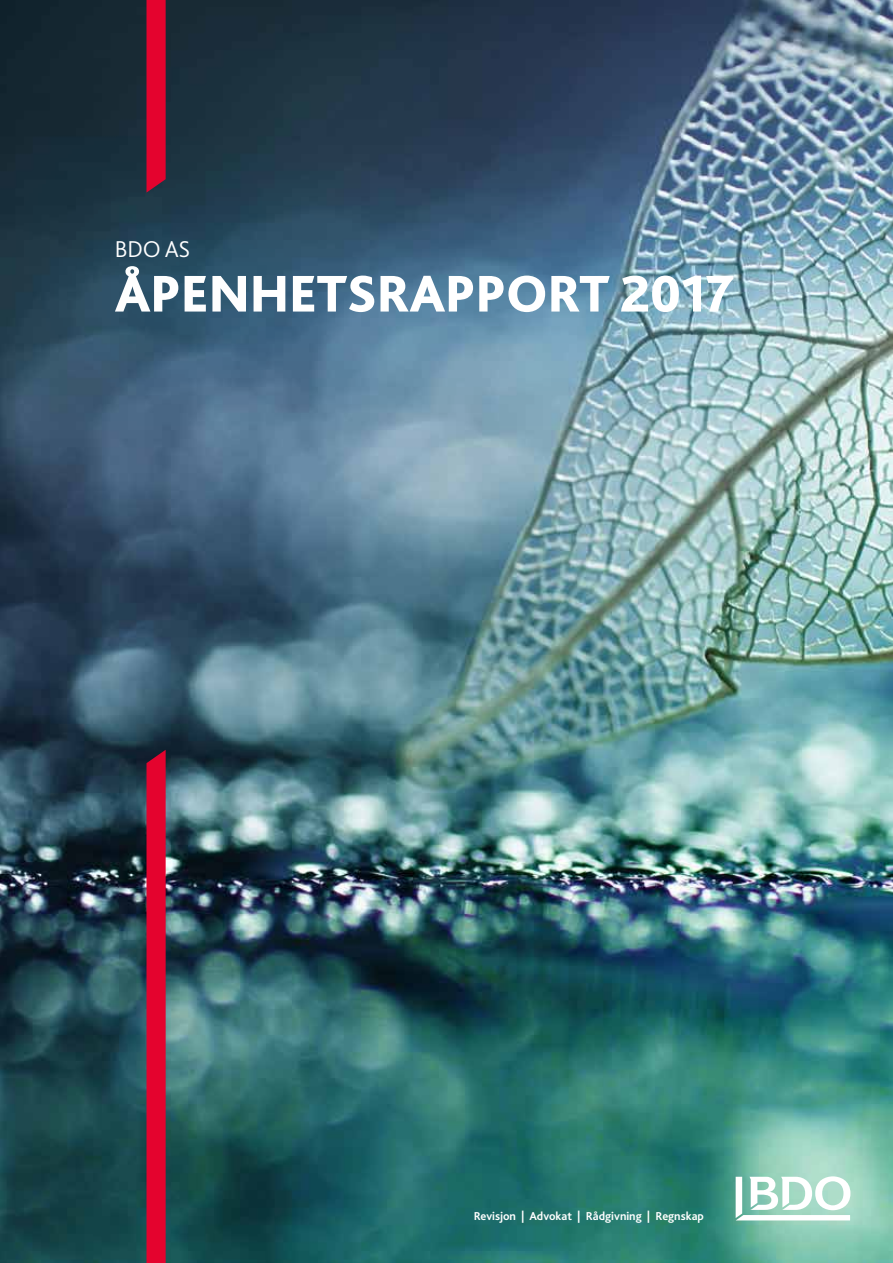
<style>
.page{position:relative;width:893px;height:1263px;background:#fff}
.page>*{position:absolute;margin:0;border:0;box-sizing:border-box;transform-origin:0 0}
.t1{font:800 54px "Bliss Pro";letter-spacing:-.01em;color:#fff}
.t2{font:300 24px "Bliss Pro";color:#fff}
.t3{font:700 12px "Bliss Pro";color:#fff}
</style>
<div class="page">
<img style="left:0;top:0;width:893px;height:1263px">
<svg style="left:736px;top:1176px;width:114px;height:44px"></svg>
<div style="left:10px;top:159px;width:826px;height:269px;background:#03a3dd;opacity:.75"></div>
<div style="left:25px;top:135px;width:250px;height:228px;background:#03a3dd;opacity:.75"></div>
<div style="left:147px;top:750px;width:19px;height:513px;background:#e4032e"></div>
<svg style="left:147px;top:0;width:19px;height:193px;background:#d8052f"></svg>
<h2 class="t2" style="left:115px;top:234px;width:77px">BDO AS</h2>
<h1 class="t1" style="left:115px;top:260px;width:620px">ÅPENHETSRAPPORT 2017</h1>
<p class="t3" style="left:474px;top:1209px;width:232px">Revisjon | Advokat | Rådgivning | Regnskap</p>
</div>
